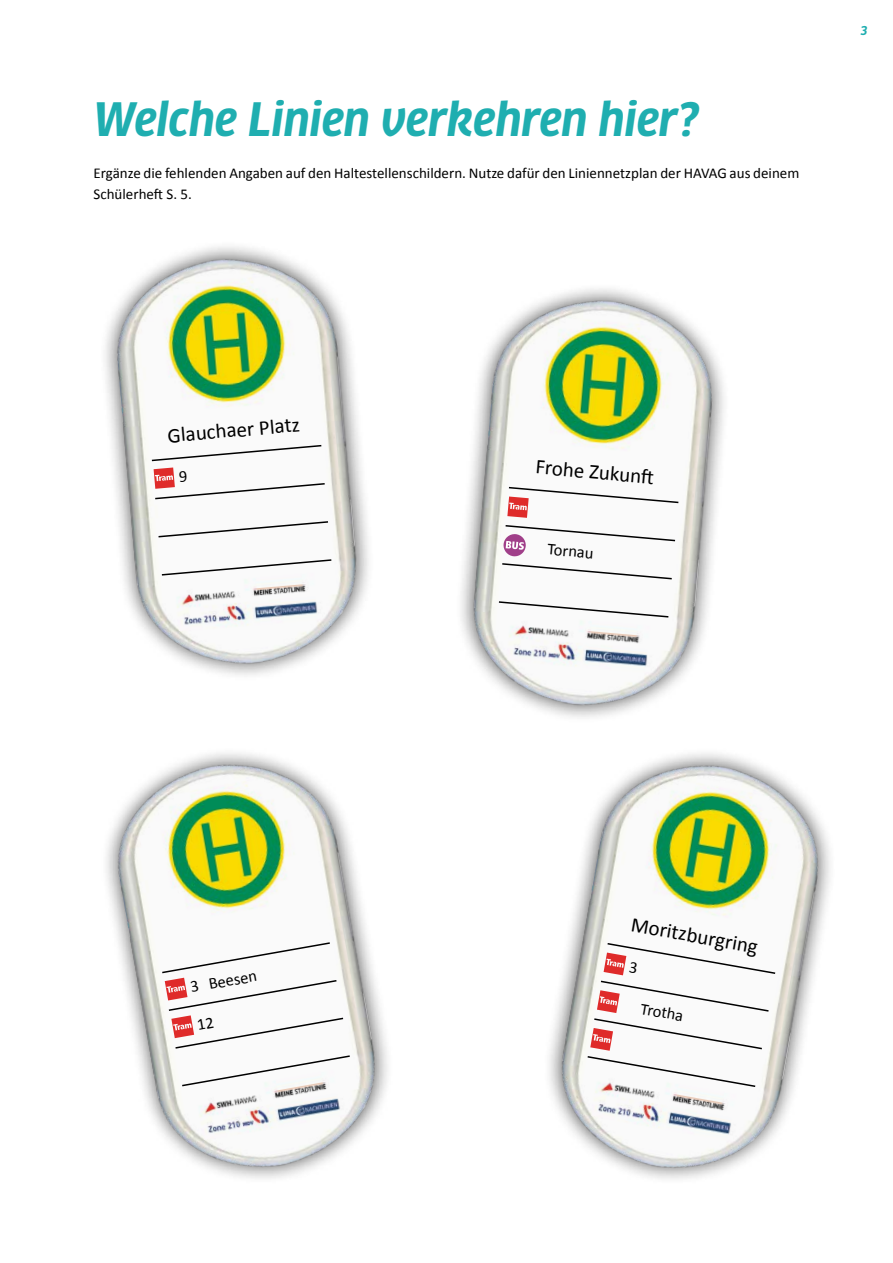
<style>
.page{position:relative;width:893px;height:1263px;background:#fff}
.page>*{position:absolute;margin:0;border:0;box-sizing:border-box;transform-origin:0 0}
.t1{font:italic 700 45px "Clan OT Narr";color:#1faeb0}
.t2{font:21px "Calibri";color:#000}
.t3{font:16.5px "Calibri";color:#000}
.t4{font:15px/21px "Calibri";color:#000}
.t5{font:italic 700 12px "Clan OT Narr";color:#1faeb0}
</style>
<div class="page">
<img style="left:105px;top:248px;width:264px;height:427px">
<svg style="left:157px;top:520px;width:173px;height:18px"></svg>
<svg style="left:160px;top:558px;width:173px;height:18px"></svg>
<img style="left:549px;top:753px;width:281px;height:426px">
<img style="left:106px;top:753px;width:282px;height:426px">
<img style="left:461px;top:289px;width:263px;height:428px">
<svg style="left:507px;top:486px;width:173px;height:32px"></svg>
<svg style="left:497px;top:600px;width:173px;height:18px"></svg>
<svg style="left:501px;top:524px;width:176px;height:56px"></svg>
<svg style="left:150px;top:444px;width:176px;height:56px"></svg>
<svg style="left:586px;top:942px;width:191px;height:146px"></svg>
<svg style="left:161px;top:941px;width:190px;height:146px"></svg>
<h1 class="t1" style="left:94px;top:93px;width:607px">Welche Linien verkehren hier?</h1>
<p class="t4" style="left:94px;top:162px;width:707px">Ergänze die fehlenden Angaben auf den Haltestellenschildern. Nutze dafür den Liniennetzplan der HAVAG aus deinem<br>Schülerheft S. 5.</p>
<p class="t5" style="left:860px;top:24px;width:9px">3</p>
<h2 class="t2" style="left:167px;top:422px;width:134px;rotate:-5deg">Glauchaer Platz</h2>
<h2 class="t2" style="left:537px;top:453px;width:115px;rotate:5deg">Frohe Zukunft</h2>
<p class="t3" style="left:548px;top:538px;width:48px;rotate:5deg">Tornau</p>
<p class="t3" style="left:189px;top:977px;width:69px;rotate:-10deg">3 Beesen</p>
<h2 class="t2" style="left:634px;top:911px;width:130px;rotate:10deg">Moritzburgring</h2>
<p class="t3" style="left:643px;top:998px;width:45px;rotate:10deg">Trotha</p>
</div>
